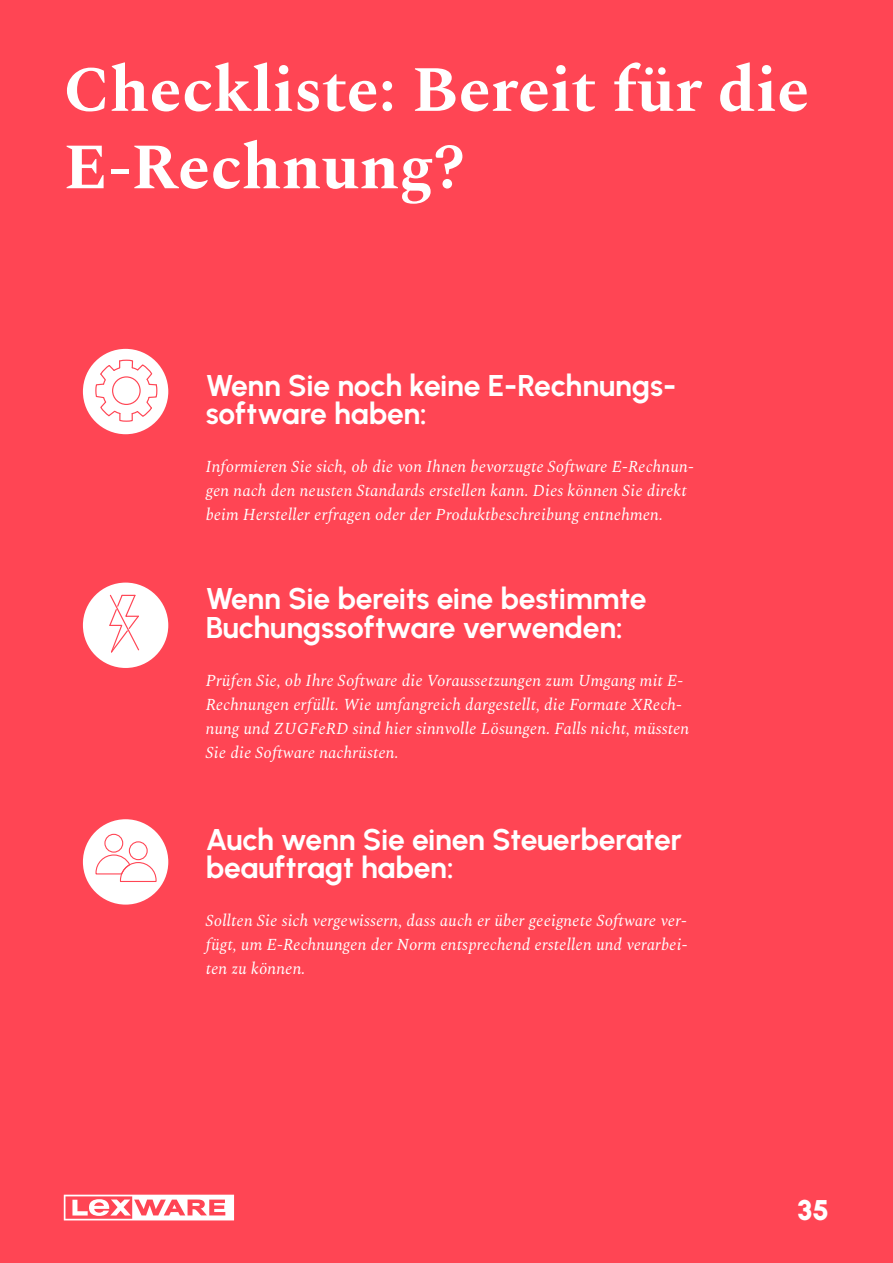
<style>
.page{position:relative;width:893px;height:1263px;background:#ff4554}
.page>*{position:absolute;margin:0;border:0;box-sizing:border-box;transform-origin:0 0}
.t1{font:700 64.5px/77.4px "Spectral";color:#fff}
.t2{font:700 30px/28.5px "Urbanist";letter-spacing:-.01em;color:#fff}
.t3{font:900 28.5px "Urbanist";color:#fff}
.t4{font:italic 16.5px/24px "Spectral";letter-spacing:.01em;color:#fff}
</style>
<div class="page">
<div style="left:83px;top:349px;width:85px;height:85px;background:#fff;border-radius:50%"></div>
<div style="left:83px;top:583px;width:85px;height:85px;background:#fff;border-radius:50%"></div>
<div style="left:83px;top:819px;width:85px;height:85px;background:#fff;border-radius:50%"></div>
<div style="left:104px;top:834px;width:19px;height:19px;border:1px solid #ff4554;border-radius:50%"></div>
<div style="left:129px;top:841px;width:19px;height:19px;border:1px solid #ff4554;border-radius:50%"></div>
<svg style="left:95px;top:854px;width:62px;height:28px"></svg>
<svg style="left:109px;top:594px;width:31px;height:59px"></svg>
<svg style="left:95px;top:359px;width:63px;height:63px"></svg>
<svg style="left:64px;top:1195px;width:170px;height:25px"></svg>
<h1 class="t1" style="left:64px;top:46px;width:747px">Checkliste: Bereit für die<br>E-Rechnung?</h1>
<h2 class="t2" style="left:206px;top:370px;width:472px">Wenn Sie noch keine E-Rechnungs&shy;software haben:</h2>
<p class="t4" style="left:206px;top:454px;width:490px">Informieren Sie sich, ob die von Ihnen bevorzugte Software E-Rechnun&shy;gen nach den neusten Standards erstellen kann. Dies können Sie direkt beim Hersteller erfragen oder der Produktbeschreibung entnehmen.</p>
<h2 class="t2" style="left:206px;top:583px;width:442px">Wenn Sie bereits eine bestimmte<br>Buchungssoftware verwenden:</h2>
<p class="t4" style="left:206px;top:667px;width:485px">Prüfen Sie, ob Ihre Software die Voraussetzungen zum Umgang mit E-Rechnungen erfüllt. Wie umfangreich dargestellt, die Formate XRech&shy;nung und ZUGFeRD sind hier sinnvolle Lösungen. Falls nicht, müssten Sie die Software nachrüsten.</p>
<h2 class="t2" style="left:206px;top:824px;width:478px">Auch wenn Sie einen Steuerberater beauftragt haben:</h2>
<p class="t4" style="left:206px;top:908px;width:483px;text-align:justify">Sollten Sie sich vergewissern, dass auch er über geeignete Software ver&shy;fügt, um E-Rechnungen der Norm entsprechend erstellen und verarbei&shy;ten zu können.</p>
<h3 class="t3" style="left:798px;top:1190px;width:33px">35</h3>
</div>
